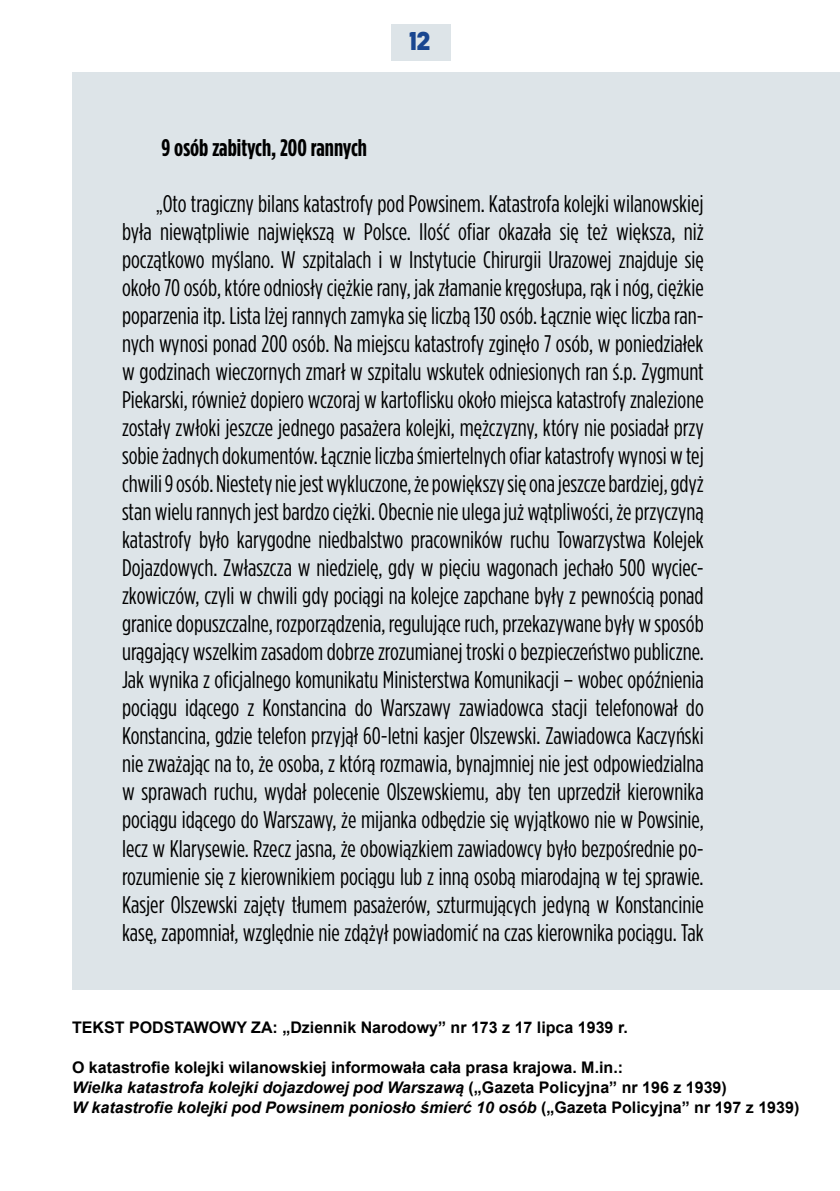
<style>
.page{position:relative;width:840px;height:1191px;background:#fff}
.page>*{position:absolute;margin:0;border:0;box-sizing:border-box;transform-origin:0 0}
.t1{font:700 26px "Platform";color:#194690}
.t2{font:24px/28px "Gotham Condensed";color:#000;text-align:justify}
.t3{font:700 24px "Gotham Condensed";color:#000}
.t4{font:700 16px/20px "Arial";color:#000}
.s1{font-family:"Arial";font-size:20px}
.s2{font-style:italic}
</style>
<div class="page">
<div style="left:391px;top:24px;width:60px;height:37px;background:#dde4e8"></div>
<div style="left:72px;top:72px;width:767px;height:917px;background:#dde4e8"></div>
<p class="t1" style="left:409px;top:22px;width:22px">12</p>
<p class="t3" style="left:161px;top:134px;width:207px">9 osób zabitych, 200 rannych</p>
<p class="t2" style="left:122px;top:189px;width:583px;text-indent:34px"><span class="s1">„</span>Oto tragiczny bilans katastrofy pod Powsinem. Katastrofa kolejki wilanowskiej była niewątpliwie największą w Polsce. Ilość ofiar okazała się też większa, niż początkowo myślano. W szpitalach i w Instytucie Chirurgii Urazowej znajduje się około 70 osób, które odniosły ciężkie rany, jak złamanie kręgosłupa, rąk i nóg, ciężkie poparzenia itp. Lista lżej rannych zamyka się liczbą 130 osób. Łącznie więc liczba ran&shy;nych wynosi ponad 200 osób. Na miejscu katastrofy zginęło 7 osób, w poniedziałek w godzinach wieczornych zmarł w szpitalu wskutek odniesionych ran ś.p. Zygmunt Piekarski, również dopiero wczoraj w kartoflisku około miejsca katastrofy znalezione zostały zwłoki jeszcze jednego pasażera kolejki, mężczyzny, który nie posiadał przy sobie żadnych dokumentów. Łącznie liczba śmiertelnych ofiar katastrofy wynosi w tej chwili 9 osób. Niestety nie jest wykluczone, że powiększy się ona jeszcze bardziej, gdyż stan wielu rannych jest bardzo ciężki. Obecnie nie ulega już wątpliwości, że przyczyną katastrofy było karygodne niedbalstwo pracowników ruchu Towarzystwa Kolejek Dojazdowych. Zwłaszcza w niedzielę, gdy w pięciu wagonach jechało 500 wyciec&shy;zkowiczów, czyli w chwili gdy pociągi na kolejce zapchane były z pewnością ponad granice dopuszczalne, rozporządzenia, regulujące ruch, przekazywane były w sposób urągający wszelkim zasadom dobrze zrozumianej troski o bezpieczeństwo publiczne.<br>Jak wynika z oficjalnego komunikatu Ministerstwa Komunikacji – wobec opóźnienia pociągu idącego z Konstancina do Warszawy zawiadowca stacji telefonował do Konstancina, gdzie telefon przyjął 60-letni kasjer Olszewski. Zawiadowca Kaczyński nie zważając na to, że osoba, z którą rozmawia, bynajmniej nie jest odpowiedzialna w sprawach ruchu, wydał polecenie Olszewskiemu, aby ten uprzedził kierownika pociągu idącego do Warszawy, że mijanka odbędzie się wyjątkowo nie w Powsinie, lecz w Klarysewie. Rzecz jasna, że obowiązkiem zawiadowcy było bezpośrednie po&shy;rozumienie się z kierownikiem pociągu lub z inną osobą miarodajną w tej sprawie.<br>Kasjer Olszewski zajęty tłumem pasażerów, szturmujących jedyną w Konstancinie kasę, zapomniał, względnie nie zdążył powiadomić na czas kierownika pociągu. Tak</p>
<p class="t4" style="left:72px;top:1017px;width:32px">Tekst</p>
<p class="t4" style="left:129px;top:1017px;width:35px">podst</p>
<p class="t4" style="left:183px;top:1017px;width:446px">awowy za: „Dziennik Narodowy” nr 173 z 17 lipca 1939 r.</p>
<p class="t4" style="left:72px;top:1057px;width:728px">O katastrofie kolejki wilanowskiej informowała cała prasa krajowa. M.in.:<br><span class="s2">Wielka katastrofa kolejki dojazdowej pod Warszawą</span> („Gazeta Policyjna” nr 196 z 1939)<br><span class="s2">W katastrofie kolejki pod Powsinem poniosło śmierć 10 osób</span> („Gazeta Policyjna” nr 197 z 1939)</p>
</div>
